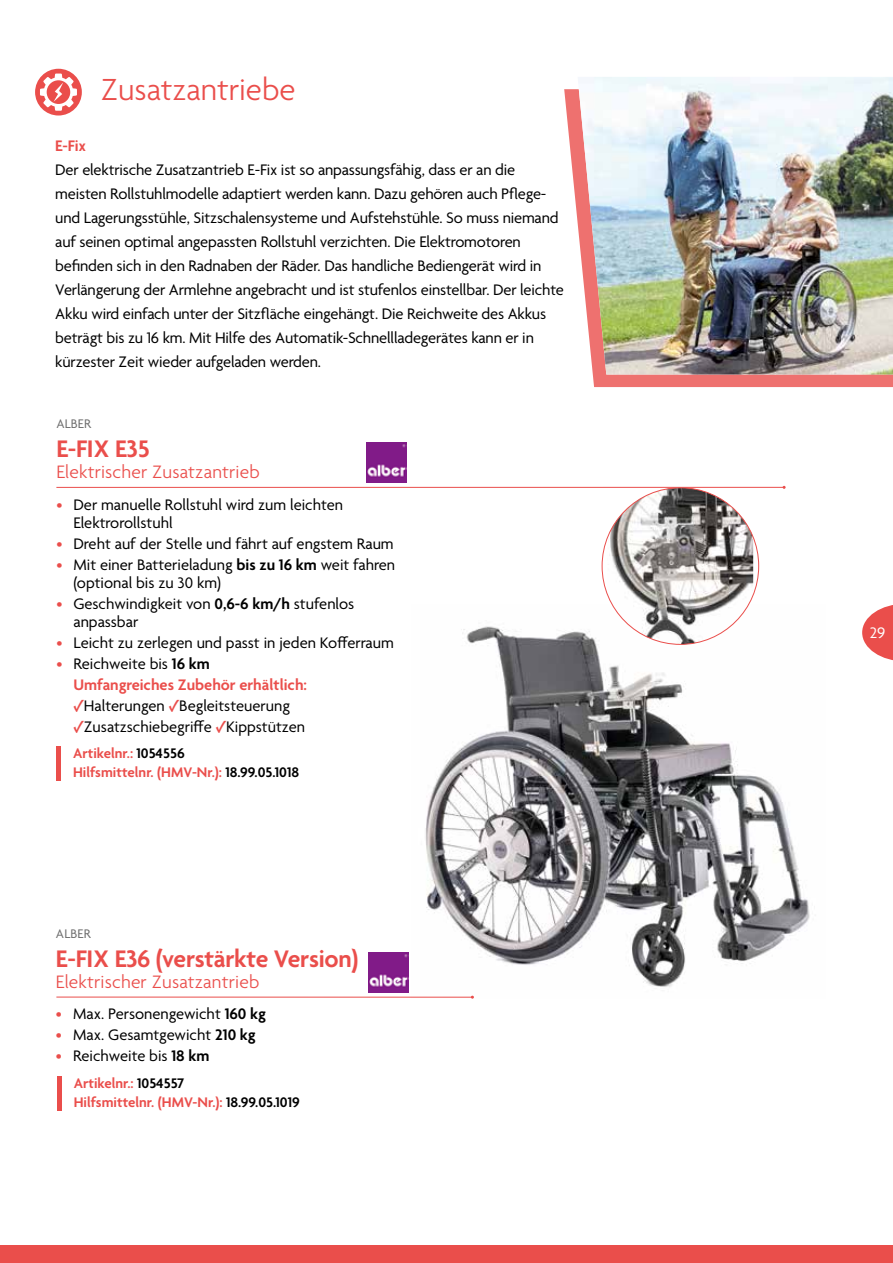
<style>
.page{position:relative;width:893px;height:1263px;background:#fff}
.page>*{position:absolute;margin:0;border:0;box-sizing:border-box;transform-origin:0 0}
.t1{font:300 33px "Agenda";color:#ea4e4b}
.t2{font:600 25.95px "Agenda";letter-spacing:-.01em;color:#ea4e4b}
.t3{font:300 19.5px "Agenda";letter-spacing:.01em;color:#ea4e4b}
.t4{font:16.5px/24px "Agenda";letter-spacing:-.01em;color:#000}
.t5{font:600 16.5px/21px "Agenda";color:#ea4e4b}
.t6{font:16.5px "Agenda";color:#fff}
.t7{font:600 15px/19.5px "Agenda";color:#ea4e4b}
.t8{font:13.5px "Agenda";letter-spacing:.01em;color:#6e6e6e}
.s1{color:#ea4e4b}
.s2{font-weight:600}
.s3{font-weight:400}
.s4{font-weight:400;color:#000}
.s5{color:#000}
.s6{font-family:"Acumin Pro";font-weight:700;font-size:15px;color:#ea4e4b}
</style>
<div class="page">
<div style="left:0;top:1246px;width:893px;height:17px;background:#ea4e4b"></div>
<svg style="left:862px;top:605px;width:31px;height:56px"></svg>
<div style="left:57px;top:1076px;width:5px;height:35px;background:#ea4e4b"></div>
<img style="left:411px;top:626px;width:399px;height:371px">
<hr style="left:56px;top:487px;width:728px;height:1px;background:#ea4e4b">
<div style="left:56px;top:746px;width:5px;height:35px;background:#ea4e4b"></div>
<img style="left:608px;top:489px;width:145px;height:155px">
<img style="left:369px;top:952px;width:40px;height:40px">
<img style="left:366px;top:442px;width:40px;height:40px">
<svg style="left:564px;top:89px;width:329px;height:298px;fill:#ee716f"></svg>
<img style="left:578px;top:77px;width:315px;height:297px">
<div style="left:35px;top:69px;width:47px;height:47px;background:#ea4e4b;border-radius:50%"></div>
<svg style="left:40px;top:74px;width:37px;height:37px"></svg>
<hr style="left:56px;top:997px;width:416px;height:1px;background:#ea4e4b">
<h1 class="t1" style="left:101px;top:72px;width:196px">Zusatzantriebe</h1>
<p class="t5" style="left:55px;top:136px;width:32px">E-Fix</p>
<p class="t4" style="left:55px;top:159px;width:510px">Der elektrische Zusatzantrieb E-Fix ist so anpassungsfähig, dass er an die meisten Rollstuhlmodelle adaptiert werden kann. Dazu gehören auch Pflege&shy;und Lagerungsstühle, Sitzschalensysteme und Aufstehstühle. So muss niemand auf seinen optimal angepassten Rollstuhl verzichten. Die Elektromotoren befinden sich in den Radnaben der Räder. Das handliche Bediengerät wird in Verlängerung der Armlehne angebracht und ist stufenlos einstellbar. Der leichte Akku wird einfach unter der Sitzfläche eingehängt. Die Reichweite des Akkus beträgt bis zu 16 km. Mit Hilfe des Automatik-Schnellladegerätes kann er in kürzester Zeit wieder aufgeladen werden.</p>
<p class="t8" style="left:56px;top:417px;width:36px">ALBER</p>
<h2 class="t2" style="left:56px;top:435px;width:95px">E-FIX E35</h2>
<p class="t3" style="left:56px;top:462px;width:205px">Elektrischer Zusatzantrieb</p>
<p class="t4" style="left:73px;top:497px;width:271px;line-height:18px;text-indent:-17px"><span class="s1">•</span> Der manuelle Rollstuhl wird zum leichten<br>Elektrorollstuhl</p>
<p class="t4" style="left:56px;top:533px;width:339px"><span class="s1">•</span> Dreht auf der Stelle und fährt auf engstem Raum</p>
<p class="t4" style="left:73px;top:557px;width:323px;line-height:18px;text-indent:-17px"><span class="s1">•</span> Mit einer Batterieladung <span class="s2">bis zu 16 km</span> weit fahren (optional bis zu 30 km)</p>
<p class="t4" style="left:73px;top:596px;width:282px;line-height:18px;text-indent:-17px"><span class="s1">•</span> Geschwindigkeit von <span class="s2">0,6-6 km/h</span> stufenlos anpassbar</p>
<p class="t4" style="left:56px;top:632px;width:339px"><span class="s1">•</span> Leicht zu zerlegen und passt in jeden Kofferraum</p>
<p class="t5" style="left:73px;top:654px;width:235px;text-indent:-17px"><span class="s3">•</span> <span class="s4">Reichweite bis</span> <span class="s5">16 km<br></span>Umfangreiches Zubehör erhältlich:</p>
<p class="t4" style="left:73px;top:695px;width:218px"><span class="s6">✓</span>Halterungen <span class="s6">✓</span>Begleitsteuerung</p>
<p class="t4" style="left:73px;top:716px;width:233px"><span class="s6">✓</span>Zusatzschiebegriffe <span class="s6">✓</span>Kippstützen</p>
<p class="t7" style="left:73px;top:744px;width:228px">Artikelnr.: <span class="s5">1054556<br></span>Hilfsmittelnr. (HMV-Nr.): <span class="s5">18.99.05.1018</span></p>
<p class="t8" style="left:56px;top:926px;width:36px">ALBER</p>
<h2 class="t2" style="left:56px;top:944px;width:304px">E-FIX E36 (verstärkte Version)</h2>
<p class="t3" style="left:56px;top:971px;width:205px">Elektrischer Zusatzantrieb</p>
<p class="t4" style="left:56px;top:1003px;width:211px"><span class="s1">•</span> Max. Personengewicht <span class="s2">160 kg</span></p>
<p class="t4" style="left:56px;top:1024px;width:201px"><span class="s1">•</span> Max. Gesamtgewicht <span class="s2">210 kg</span></p>
<p class="t4" style="left:56px;top:1045px;width:155px"><span class="s1">•</span> Reichweite bis <span class="s2">18 km</span></p>
<p class="t7" style="left:74px;top:1074px;width:227px">Artikelnr.: <span class="s5">1054557<br></span>Hilfsmittelnr. (HMV-Nr.): <span class="s5">18.99.05.1019</span></p>
<p class="t6" style="left:870px;top:624px;width:17px">29</p>
</div>
